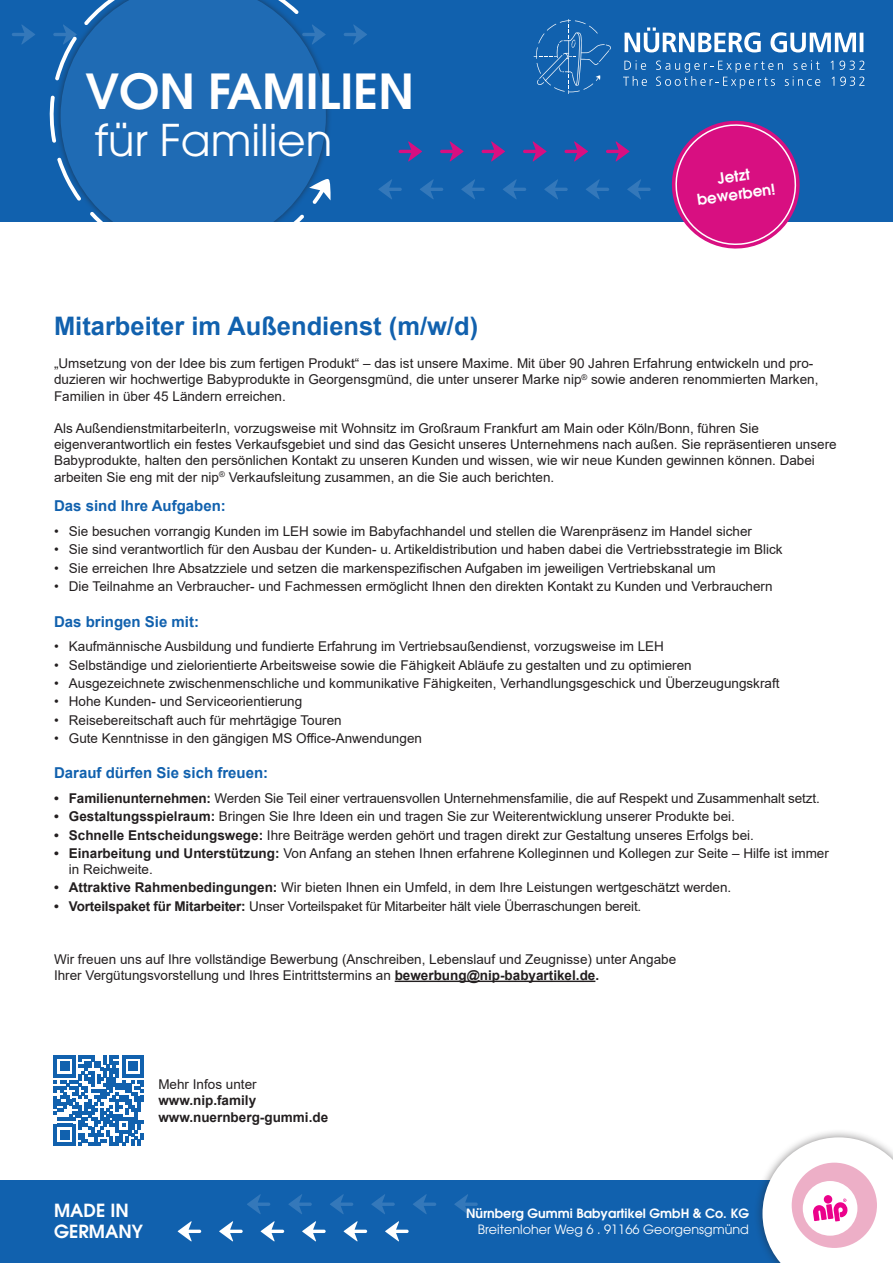
<style>
.page{position:relative;width:893px;height:1263px;background:#fff}
.page>*{position:absolute;margin:0;border:0;box-sizing:border-box;transform-origin:0 0}
.t1{font:600 48px "Avant Garde CE";color:#fff}
.t2{font:43.5px "Avant Garde CE";color:#fff}
.t3{font:700 25.5px "Arial";color:#1161ae}
.t4{font:600 18px/21px "Avant Garde CE";color:#fff}
.t5{font:700 15px "Arial";color:#1161ae}
.t6{font:600 15px/18px "Avant Garde CE";color:#fff;text-align:center}
.t7{font:13.5px/16.2px "Arial";color:#231f20}
.t8{font:700 13.5px/16.2px "Arial";color:#231f20}
.t9{font:12.75px "Avant Garde CE";color:#fff}
.t10{font:600 12.75px "Avant Garde CE";color:#fff}
.s1{font-weight:700}
</style>
<div class="page">
<div style="left:0;top:1180px;width:893px;height:83px;background:#1161ae"></div>
<svg style="left:454px;top:1194px;width:24px;height:20px"></svg>
<svg style="left:413px;top:1194px;width:23px;height:20px"></svg>
<svg style="left:371px;top:1194px;width:24px;height:20px"></svg>
<svg style="left:330px;top:1194px;width:23px;height:20px"></svg>
<svg style="left:288px;top:1194px;width:24px;height:20px"></svg>
<svg style="left:247px;top:1194px;width:23px;height:20px"></svg>
<svg style="left:385px;top:1221px;width:24px;height:20px"></svg>
<svg style="left:344px;top:1221px;width:23px;height:20px"></svg>
<svg style="left:302px;top:1221px;width:24px;height:20px"></svg>
<svg style="left:261px;top:1221px;width:23px;height:20px"></svg>
<svg style="left:219px;top:1221px;width:24px;height:20px"></svg>
<svg style="left:178px;top:1221px;width:23px;height:20px"></svg>
<div style="left:753px;top:1128px;width:140px;height:135px;background:#231f20;opacity:.55"></div>
<svg style="left:762px;top:1137px;width:131px;height:126px"></svg>
<div style="left:824px;top:1195px;width:8px;height:8px;background:#eb028b;border-radius:50%"></div>
<div style="left:0;top:0;width:893px;height:221px;background:#1161ae"></div>
<svg style="left:399px;top:141px;width:23px;height:20px"></svg>
<svg style="left:440px;top:141px;width:24px;height:20px"></svg>
<svg style="left:482px;top:141px;width:23px;height:20px"></svg>
<svg style="left:523px;top:141px;width:23px;height:20px"></svg>
<svg style="left:564px;top:141px;width:24px;height:20px"></svg>
<svg style="left:606px;top:141px;width:23px;height:20px"></svg>
<svg style="left:627px;top:179px;width:24px;height:20px"></svg>
<svg style="left:586px;top:179px;width:23px;height:20px"></svg>
<svg style="left:544px;top:179px;width:24px;height:20px"></svg>
<svg style="left:503px;top:179px;width:23px;height:20px"></svg>
<svg style="left:461px;top:179px;width:24px;height:20px"></svg>
<svg style="left:420px;top:179px;width:23px;height:20px"></svg>
<svg style="left:378px;top:179px;width:24px;height:20px"></svg>
<svg style="left:12px;top:25px;width:23px;height:19px"></svg>
<svg style="left:344px;top:24px;width:23px;height:21px"></svg>
<svg style="left:50px;top:96px;width:4px;height:47px"></svg>
<div style="left:54px;top:0;width:278px;height:221px;background:#231f20;opacity:.55"></div>
<svg style="left:61px;top:0;width:265px;height:221px;fill:#1f6bb4"></svg>
<svg style="left:624px;top:60px;width:22px;height:10px"></svg>
<svg style="left:839px;top:61px;width:25px;height:9px"></svg>
<svg style="left:623px;top:76px;width:24px;height:10px"></svg>
<svg style="left:656px;top:60px;width:164px;height:29px"></svg>
<svg style="left:840px;top:77px;width:24px;height:9px"></svg>
<svg style="left:625px;top:27px;width:238px;height:25px"></svg>
<svg style="left:534px;top:19px;width:77px;height:75px"></svg>
<svg style="left:668px;top:120px;width:136px;height:129px"></svg>
<svg style="left:54px;top:1055px;width:90px;height:90px"></svg>
<hr style="left:395px;top:981px;width:200px;height:1px;background:#231f20">
<h1 class="t1" style="left:86px;top:60px;width:330px">VON FAMILIEN</h1>
<h2 class="t2" style="left:95px;top:114px;width:239px">für Familien</h2>
<p class="t6" style="left:693px;top:173px;width:80px;rotate:-8deg">Jetzt bewerben!</p>
<h3 class="t3" style="left:54px;top:308px;width:426px">Mitarbeiter im Außendienst (m/w/d)</h3>
<p class="t7" style="left:54px;top:355px;width:766px">„Umsetzung von der Idee bis zum fertigen Produkt“ – das ist unsere Maxime. Mit über 90 Jahren Erfahrung entwickeln und pro&shy;duzieren wir hochwertige Babyprodukte in Georgensgmünd, die unter unserer Marke nip<sup>®</sup> sowie anderen renommierten Marken,<br>Familien in über 45 Ländern erreichen.</p>
<p class="t7" style="left:54px;top:420px;width:784px">Als AußendienstmitarbeiterIn, vorzugsweise mit Wohnsitz im Großraum Frankfurt am Main oder Köln/Bonn, führen Sie eigenverantwortlich ein festes Verkaufsgebiet und sind das Gesicht unseres Unternehmens nach außen. Sie repräsentieren unsere Babyprodukte, halten den persönlichen Kontakt zu unseren Kunden und wissen, wie wir neue Kunden gewinnen können. Dabei arbeiten Sie eng mit der nip<sup>®</sup> Verkaufsleitung zusammen, an die Sie auch berichten.</p>
<p class="t5" style="left:54px;top:495px;width:173px">Das sind Ihre Aufgaben:</p>
<p class="t7" style="left:54px;top:523px;width:699px">• Sie besuchen vorrangig Kunden im LEH sowie im Babyfachhandel und stellen die Warenpräsenz im Handel sicher</p>
<p class="t7" style="left:54px;top:541px;width:730px">• Sie sind verantwortlich für den Ausbau der Kunden- u. Artikeldistribution und haben dabei die Vertriebsstrategie im Blick</p>
<p class="t7" style="left:54px;top:560px;width:663px">• Sie erreichen Ihre Absatzziele und setzen die markenspezifischen Aufgaben im jeweiligen Vertriebskanal um</p>
<p class="t7" style="left:54px;top:578px;width:720px">• Die Teilnahme an Verbraucher- und Fachmessen ermöglicht Ihnen den direkten Kontakt zu Kunden und Verbrauchern</p>
<p class="t5" style="left:54px;top:611px;width:147px">Das bringen Sie mit:</p>
<p class="t7" style="left:54px;top:638px;width:611px">• Kaufmännische Ausbildung und fundierte Erfahrung im Vertriebsaußendienst, vorzugsweise im LEH</p>
<p class="t7" style="left:54px;top:657px;width:639px">• Selbständige und zielorientierte Arbeitsweise sowie die Fähigkeit Abläufe zu gestalten und zu optimieren</p>
<p class="t7" style="left:54px;top:675px;width:727px">• Ausgezeichnete zwischenmenschliche und kommunikative Fähigkeiten, Verhandlungsgeschick und Überzeugungskraft</p>
<p class="t7" style="left:54px;top:693px;width:250px">• Hohe Kunden- und Serviceorientierung</p>
<p class="t7" style="left:54px;top:711px;width:289px">• Reisebereitschaft auch für mehrtägige Touren</p>
<p class="t7" style="left:54px;top:730px;width:369px">• Gute Kenntnisse in den gängigen MS Office-Anwendungen</p>
<p class="t5" style="left:54px;top:762px;width:216px">Darauf dürfen Sie sich freuen:</p>
<p class="t7" style="left:54px;top:790px;width:767px"><span class="s1">• Familienunternehmen:</span> Werden Sie Teil einer vertrauensvollen Unternehmensfamilie, die auf Respekt und Zusammenhalt setzt.</p>
<p class="t7" style="left:54px;top:808px;width:682px"><span class="s1">• Gestaltungsspielraum:</span> Bringen Sie Ihre Ideen ein und tragen Sie zur Weiterentwicklung unserer Produkte bei.</p>
<p class="t7" style="left:54px;top:827px;width:701px"><span class="s1">• Schnelle Entscheidungswege:</span> Ihre Beiträge werden gehört und tragen direkt zur Gestaltung unseres Erfolgs bei.</p>
<p class="t7" style="left:69px;top:845px;width:762px;text-indent:-15px"><span class="s1">• Einarbeitung und Unterstützung:</span> Von Anfang an stehen Ihnen erfahrene Kolleginnen und Kollegen zur Seite – Hilfe ist immer in Reichweite.</p>
<p class="t7" style="left:54px;top:879px;width:679px"><span class="s1">• Attraktive Rahmenbedingungen:</span> Wir bieten Ihnen ein Umfeld, in dem Ihre Leistungen wertgeschätzt werden.</p>
<p class="t7" style="left:54px;top:898px;width:589px"><span class="s1">• Vorteilspaket für Mitarbeiter:</span> Unser Vorteilspaket für Mitarbeiter hält viele Überraschungen bereit.</p>
<p class="t7" style="left:54px;top:951px;width:624px">Wir freuen uns auf Ihre vollständige Bewerbung (Anschreiben, Lebenslauf und Zeugnisse) unter Angabe<br>Ihrer Vergütungsvorstellung und Ihres Eintrittstermins an <span class="s1">bewerbung@nip-babyartikel.de.</span></p>
<p class="t7" style="left:158px;top:1076px;width:100px">Mehr Infos unter</p>
<p class="t8" style="left:158px;top:1093px;width:171px">www.nip.family www.nuernberg-gummi.de</p>
<h3 class="t4" style="left:54px;top:1200px;width:90px">MADE IN<br>GERMANY</h3>
<p class="t10" style="left:466px;top:1204px;width:285px">Nürnberg Gummi Babyartikel GmbH &amp; Co. KG</p>
<p class="t9" style="left:478px;top:1222px;width:273px">Breitenloher Weg 6 . 91166 Georgensgmünd</p>
</div>
